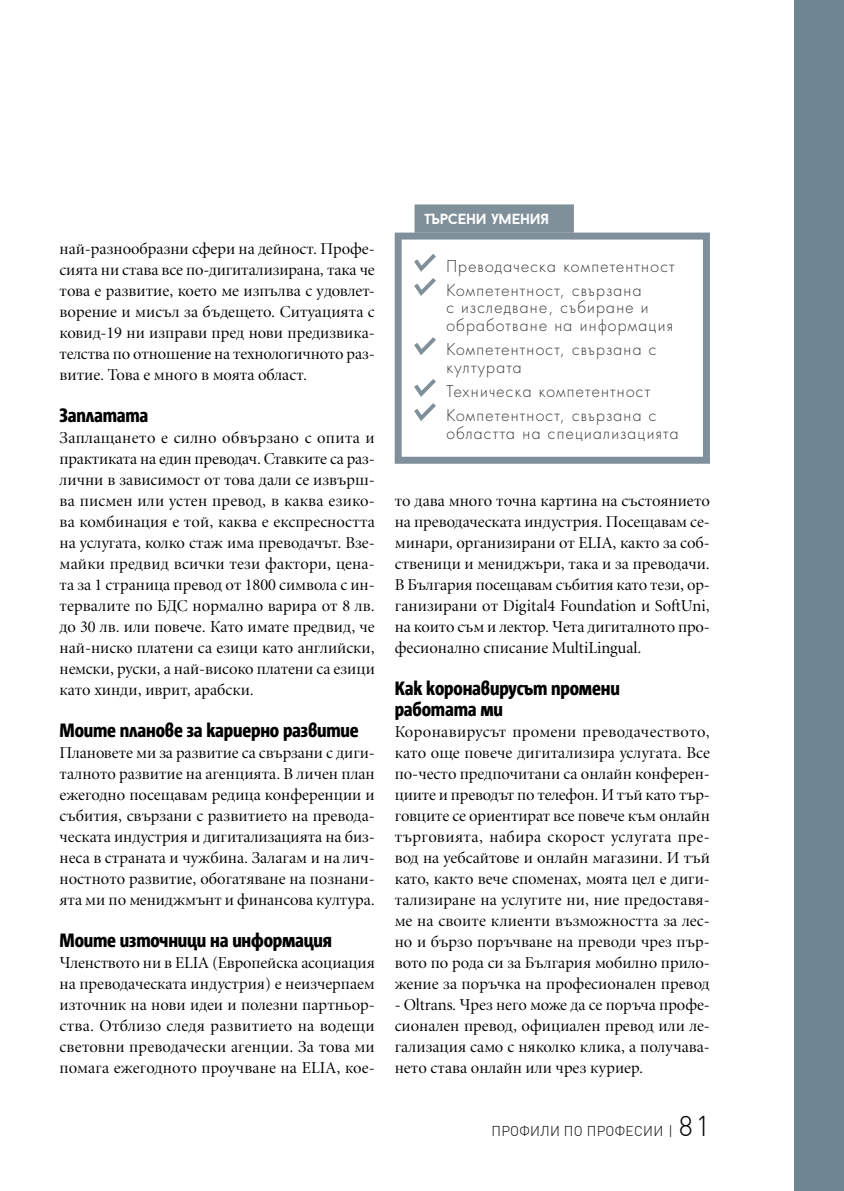
<style>
.page{position:relative;width:844px;height:1191px;background:#fff}
.page>*{position:absolute;margin:0;border:0;box-sizing:border-box;transform-origin:0 0}
.t1{font:800 19.25px/21px "Corpid Cd OTB";letter-spacing:-.01em;color:#000}
.t2{font:16.62px/21px "SP Vitosha Fine";color:#000;text-align:justify}
.t3{font:300 15.75px/24.2px "SP Future";letter-spacing:.08em;color:#393939}
.t4{font:700 14.7px "Baron Neue";letter-spacing:-.015em;color:#fff}
.t5{font:300 14px "DIN Cyr";letter-spacing:.02em;color:#000}
.s1{font-size:28px}
</style>
<div class="page">
<div style="left:794px;top:0;width:49px;height:1191px;background:#6f8592"></div>
<svg style="left:394px;top:232px;width:315px;height:232px"></svg>
<svg style="left:414px;top:204px;width:159px;height:29px;background:#84939e"></svg>
<div style="left:424px;top:214px;width:124px;height:10px;background:#80909b"></div>
<p class="t2" style="left:60px;top:239px;width:317px">най-разнообразни сфери на дейност. Профе&shy;сията ни става все по-дигитализирана, така че това е развитие, което ме изпълва с удовлет&shy;ворение и мисъл за бъдещето. Ситуацията с ковид-19 ни изправи пред нови предизвика&shy;телства по отношение на технологичното раз&shy;витие. Това е много в моята област.</p>
<p class="t1" style="left:60px;top:405px;width:90px">Заплатата</p>
<p class="t2" style="left:60px;top:428px;width:317px">Заплащането е силно обвързано с опита и практиката на един преводач. Ставките са раз&shy;лични в зависимост от това дали се извърш&shy;ва писмен или устен превод, в каква езико&shy;ва комбинация е той, каква е експресността на услугата, колко стаж има преводачът. Взе&shy;майки предвид всички тези фактори, цена&shy;та за 1 страница превод от 1800 символа с ин&shy;тервалите по БДС нормално варира от 8 лв. до 30 лв. или повече. Като имате предвид, че най-ниско платени са езици като английски, немски, руски, а най-високо платени са езици като хинди, иврит, арабски.</p>
<p class="t1" style="left:60px;top:720px;width:301px">Моите планове за кариерно развитие</p>
<p class="t2" style="left:60px;top:743px;width:317px">Плановете ми за развитие са свързани с диги&shy;талното развитие на агенцията. В личен план ежегодно посещавам редица конференции и събития, свързани с развитието на превода&shy;ческата индустрия и дигитализацията на биз&shy;неса в страната и чужбина. Залагам и на лич&shy;ностното развитие, обогатяване на познани&shy;ята ми по мениджмънт и финансова култура.</p>
<p class="t1" style="left:60px;top:930px;width:274px">Моите източници на информация</p>
<p class="t2" style="left:60px;top:953px;width:317px">Членството ни в ELIA (Европейска асоциация на преводаческата индустрия) е неизчерпаем източник на нови идеи и полезни партньор&shy;ства. Отблизо следя развитието на водещи световни преводачески агенции. За това ми помага ежегодното проучване на ELIА, кое-</p>
<p class="t4" style="left:424px;top:211px;width:126px">Търсени умения</p>
<p class="t3" style="left:446px;top:256px;width:230px">Преводаческа компетентност<br>Компетентност, свързана</p>
<p class="t3" style="left:446px;top:301px;width:228px;line-height:17.5px">с изследване, събиране и обработване на информация</p>
<p class="t3" style="left:446px;top:342px;width:211px;line-height:17.5px">Компетентност, свързана с културата</p>
<p class="t3" style="left:446px;top:381px;width:211px">Техническа компетентност<br>Компетентност, свързана с</p>
<p class="t3" style="left:446px;top:423px;width:234px">областта на специализацията</p>
<p class="t2" style="left:394px;top:491px;width:317px">то дава много точна картина на състоянието на преводаческата индустрия. Посещавам се&shy;минари, организирани от ELIA, както за соб&shy;ственици и мениджъри, така и за преводачи.<br>В България посещавам събития като тези, ор&shy;ганизирани от Digital4 Foundation и SoftUni, на които съм и лектор. Чета дигиталното про&shy;фесионално списание MultiLingual.</p>
<p class="t1" style="left:394px;top:678px;width:227px">Как коронавирусът промени работата ми</p>
<p class="t2" style="left:394px;top:722px;width:317px">Коронавирусът промени преводачеството, като още повече дигитализира услугата. Все по-често предпочитани са онлайн конферен&shy;циите и преводът по телефон. И тъй като тър&shy;говците се ориентират все повече към онлайн търговията, набира скорост услугата пре&shy;вод на уебсайтове и онлайн магазини. И тъй като, както вече споменах, моята цел е диги&shy;тализиране на услугите ни, ние предоставя&shy;ме на своите клиенти възможността за лес&shy;но и бързо поръчване на преводи чрез пър&shy;вото по рода си за България мобилно прило&shy;жение за поръчка на професионален превод</p>
<p class="t2" style="left:394px;top:995px;width:317px">- Oltrans. Чрез него може да се поръча профе&shy;сионален превод, официален превод или ле&shy;гализация само с няколко клика, а получава&shy;нето става онлайн или чрез куриер.</p>
<p class="t5" style="left:491px;top:1121px;width:220px">ПРОФИЛИ ПО ПРОФЕСИИ | <span class="s1">81</span></p>
</div>
